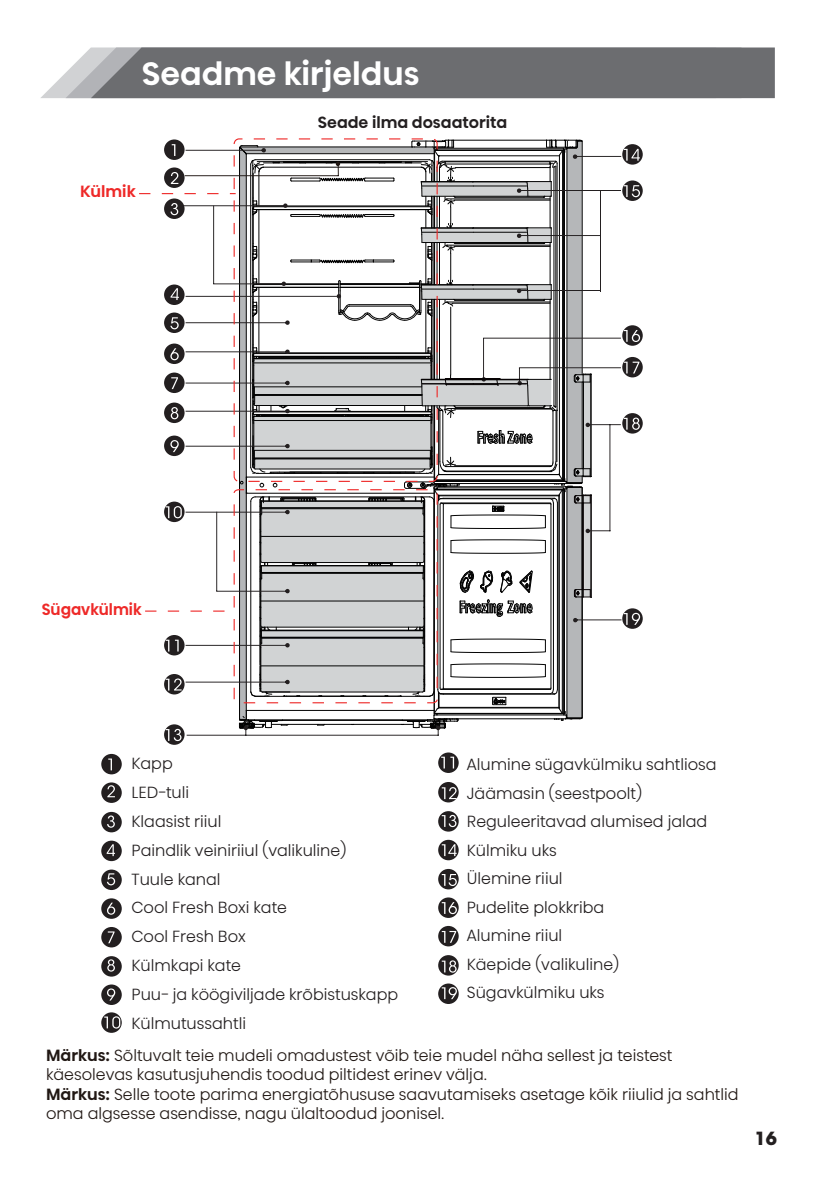
<style>
.page{position:relative;width:817px;height:1191px;background:#fff}
.page>*{position:absolute;margin:0;border:0;box-sizing:border-box;transform-origin:0 0}
.t1{font:500 32px "Hisense Alfabet";color:#fff}
.t2{font:700 18px "ITC Avant Garde Std";color:#231f20}
.t3{font:300 16px/28.8px "Hisense Alfabet";color:#231f20}
.t4{font:300 16px/19.2px "Hisense Alfabet";color:#211814}
.t5{font:500 16px "Hisense Alfabet";color:#231f20}
.t6{font:500 16px "Hisense Alfabet";color:#ee2928;scale:.95 1}
.t7{font:500 16px "Hisense Alfabet";color:#ee2928}
.s1{font-weight:500}
</style>
<div class="page">
<svg style="left:41px;top:47px;width:733px;height:51px;background:#77787b"></svg>
<div style="left:101px;top:956px;width:21px;height:20px;background:#231f20;border-radius:50%"></div>
<div style="left:101px;top:927px;width:21px;height:20px;background:#231f20;border-radius:50%"></div>
<div style="left:101px;top:898px;width:21px;height:20px;background:#231f20;border-radius:50%"></div>
<div style="left:101px;top:869px;width:21px;height:21px;background:#231f20;border-radius:50%"></div>
<div style="left:101px;top:840px;width:21px;height:21px;background:#231f20;border-radius:50%"></div>
<div style="left:101px;top:812px;width:21px;height:20px;background:#231f20;border-radius:50%"></div>
<div style="left:101px;top:782px;width:21px;height:21px;background:#231f20;border-radius:50%"></div>
<div style="left:101px;top:754px;width:21px;height:20px;background:#231f20;border-radius:50%"></div>
<div style="left:101px;top:984px;width:21px;height:21px;background:#231f20;border-radius:50%"></div>
<svg style="left:108px;top:758px;width:4px;height:12px"></svg>
<svg style="left:107px;top:785px;width:8px;height:12px"></svg>
<svg style="left:107px;top:815px;width:8px;height:12px"></svg>
<svg style="left:107px;top:844px;width:8px;height:12px"></svg>
<svg style="left:107px;top:873px;width:8px;height:12px"></svg>
<svg style="left:107px;top:902px;width:8px;height:12px"></svg>
<svg style="left:108px;top:931px;width:6px;height:12px"></svg>
<svg style="left:107px;top:959px;width:8px;height:12px"></svg>
<svg style="left:107px;top:988px;width:8px;height:12px"></svg>
<svg style="left:101px;top:1012px;width:21px;height:20px"></svg>
<svg style="left:104px;top:1016px;width:16px;height:12px"></svg>
<svg style="left:438px;top:752px;width:20px;height:21px"></svg>
<svg style="left:441px;top:756px;width:13px;height:12px"></svg>
<svg style="left:438px;top:782px;width:20px;height:20px"></svg>
<svg style="left:438px;top:811px;width:20px;height:20px"></svg>
<div style="left:438px;top:840px;width:20px;height:20px;background:#231f20;border-radius:50%"></div>
<div style="left:438px;top:869px;width:20px;height:20px;background:#231f20;border-radius:50%"></div>
<div style="left:438px;top:897px;width:20px;height:21px;background:#231f20;border-radius:50%"></div>
<div style="left:438px;top:926px;width:20px;height:20px;background:#231f20;border-radius:50%"></div>
<svg style="left:438px;top:955px;width:20px;height:20px"></svg>
<div style="left:438px;top:983px;width:20px;height:21px;background:#231f20;border-radius:50%"></div>
<svg style="left:441px;top:787px;width:15px;height:12px"></svg>
<svg style="left:441px;top:815px;width:15px;height:12px"></svg>
<svg style="left:441px;top:844px;width:15px;height:12px"></svg>
<svg style="left:441px;top:874px;width:15px;height:12px"></svg>
<svg style="left:441px;top:902px;width:16px;height:12px"></svg>
<svg style="left:441px;top:931px;width:15px;height:11px"></svg>
<svg style="left:441px;top:960px;width:15px;height:12px"></svg>
<svg style="left:441px;top:987px;width:16px;height:12px"></svg>
<div style="left:622px;top:144px;width:20px;height:21px;background:#231f20;border-radius:50%"></div>
<div style="left:622px;top:180px;width:20px;height:21px;background:#231f20;border-radius:50%"></div>
<svg style="left:622px;top:608px;width:20px;height:21px"></svg>
<div style="left:622px;top:413px;width:20px;height:20px;background:#231f20;border-radius:50%"></div>
<div style="left:622px;top:357px;width:20px;height:20px;background:#231f20;border-radius:50%"></div>
<div style="left:164px;top:724px;width:20px;height:21px;background:#231f20;border-radius:50%"></div>
<svg style="left:622px;top:325px;width:20px;height:21px"></svg>
<svg style="left:139px;top:139px;width:501px;height:602px"></svg>
<p class="t1" style="left:142px;top:51px;width:279px">Seadme kirjeldus</p>
<p class="t7" style="left:80px;top:180px;width:57px">Külmik</p>
<p class="t5" style="left:318px;top:111px;width:191px">Seade ilma dosaatorita</p>
<p class="t6" style="left:42px;top:597px;width:106px">Sügavkülmik</p>
<p class="t3" style="left:132px;top:747px;width:268px">Kapp<br>LED-tuli<br>Klaasist riiul<br>Paindlik veiniriiul (valikuline)<br>Tuule kanal<br>Cool Fresh Boxi kate<br>Cool Fresh Box<br>Külmkapi kate<br>Puu- ja köögiviljade krõbistuskapp<br>Külmutussahtli</p>
<p class="t3" style="left:467px;top:748px;width:251px">Alumine sügavkülmiku sahtliosa<br>Jäämasin (seestpoolt)<br>Reguleeritavad alumised jalad<br>Külmiku uks<br>Ülemine riiul<br>Pudelite plokkriba<br>Alumine riiul<br>Käepide (valikuline)<br>Sügavkülmiku uks</p>
<p class="t4" style="left:46px;top:1043px;width:693px"><span class="s1">Märkus:</span> Sõltuvalt teie mudeli omadustest võib teie mudel näha sellest ja teistest käesolevas kasutusjuhendis toodud piltidest erinev välja.<br><span class="s1">Märkus:</span> Selle toote parima energiatõhususe saavutamiseks asetage kõik riiulid ja sahtlid oma algsesse asendisse, nagu ülaltoodud joonisel.</p>
<p class="t2" style="left:754px;top:1126px;width:24px">16</p>
</div>
